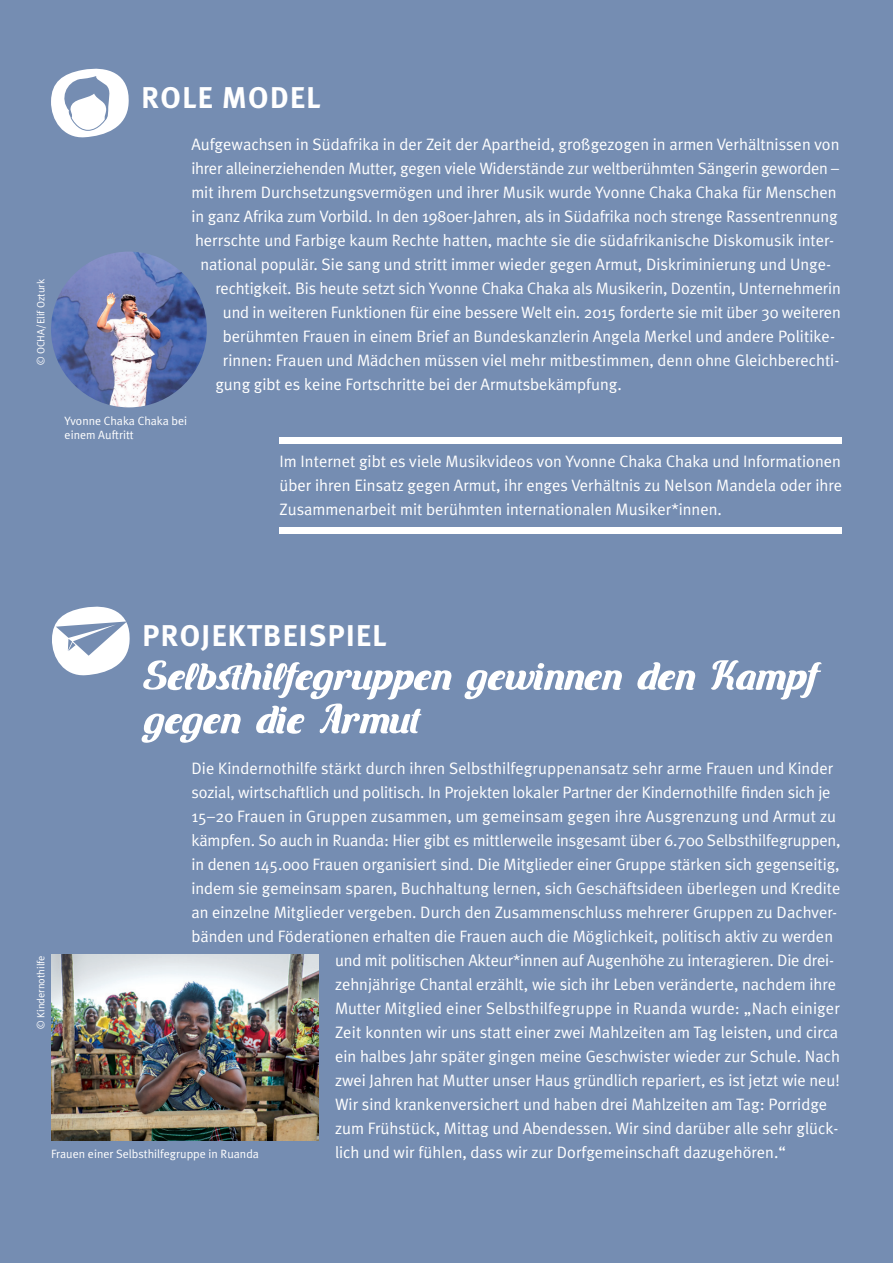
<style>
.page{position:relative;width:893px;height:1263px;background:#758db2}
.page>*{position:absolute;margin:0;border:0;box-sizing:border-box;transform-origin:0 0}
.t1{font:52.5px/43.5px "Carten";color:#fff}
.t2{font:700 30px "Meta";letter-spacing:.05em;color:#fff}
.t3{font:16.5px/24px "Meta Plus Normal";color:#fff;text-align:justify}
.t4{font:12px/14.4px "Meta Plus Normal";color:#fff}
.t5{font:10.5px "Meta Plus Normal";color:#fff}
</style>
<div class="page">
<img style="left:51px;top:252px;width:156px;height:155px;border-radius:78px">
<img style="left:51px;top:954px;width:267px;height:187px">
<svg style="left:52px;top:606px;width:78px;height:70px"></svg>
<svg style="left:51px;top:68px;width:78px;height:70px"></svg>
<div style="left:279px;top:437px;width:563px;height:7px;background:#fff"></div>
<div style="left:279px;top:527px;width:563px;height:7px;background:#fff"></div>
<p class="t5" style="left:35px;top:365px;width:88px;rotate:-90deg">© OCHA/Elif Ozturk</p>
<h2 class="t2" style="left:141px;top:80px;width:181px">ROLE MODEL</h2>
<p class="t3" style="left:191px;top:132px;width:650px">Aufgewachsen in Südafrika in der Zeit der Apartheid, großgezogen in armen Verhältnissen von</p>
<p class="t3" style="left:191px;top:156px;width:649px">ihrer alleinerziehenden Mutter, gegen viele Widerstände zur weltberühmten Sängerin geworden –</p>
<p class="t3" style="left:191px;top:180px;width:647px">mit ihrem Durchsetzungsvermögen und ihrer Musik wurde Yvonne Chaka Chaka für Menschen</p>
<p class="t3" style="left:191px;top:204px;width:648px">in ganz Afrika zum Vorbild. In den 1980er-Jahren, als in Südafrika noch strenge Rassentrennung</p>
<p class="t3" style="left:195px;top:228px;width:640px">herrschte und Farbige kaum Rechte hatten, machte sie die südafrikanische Diskomusik inter-</p>
<p class="t3" style="left:200px;top:252px;width:632px">national populär. Sie sang und stritt immer wieder gegen Armut, Diskriminierung und Unge-</p>
<p class="t3" style="left:215px;top:276px;width:627px">rechtigkeit. Bis heute setzt sich Yvonne Chaka Chaka als Musikerin, Dozentin, Unternehmerin</p>
<p class="t3" style="left:223px;top:300px;width:619px">und in weiteren Funktionen für eine bessere Welt ein. 2015 forderte sie mit über 30 weiteren</p>
<p class="t3" style="left:223px;top:324px;width:614px">berühmten Frauen in einem Brief an Bundeskanzlerin Angela Merkel und andere Politike-</p>
<p class="t3" style="left:223px;top:348px;width:618px">rinnen: Frauen und Mädchen müssen viel mehr mitbestimmen, denn ohne Gleichberechti-</p>
<p class="t3" style="left:215px;top:372px;width:408px">gung gibt es keine Fortschritte bei der Armutsbekämpfung.</p>
<p class="t4" style="left:65px;top:413px;width:124px">Yvonne Chaka Chaka bei einem Auftritt</p>
<p class="t3" style="left:280px;top:449px;width:564px">Im Internet gibt es viele Musikvideos von Yvonne Chaka Chaka und Informationen über ihren Einsatz gegen Armut, ihr enges Verhältnis zu Nelson Mandela oder ihre Zusammenarbeit mit berühmten internationalen Musiker*innen.</p>
<h2 class="t2" style="left:142px;top:618px;width:246px">PROJEKTBEISPIEL</h2>
<h1 class="t1" style="left:144px;top:655px;width:675px">Selbsthilfegruppen gewinnen den Kampf gegen die Armut</h1>
<p class="t3" style="left:191px;top:756px;width:644px">Die Kindernothilfe stärkt durch ihren Selbsthilfegruppenansatz sehr arme Frauen und Kinder</p>
<p class="t3" style="left:191px;top:780px;width:641px">sozial, wirtschaftlich und politisch. In Projekten lokaler Partner der Kindernothilfe finden sich je</p>
<p class="t3" style="left:191px;top:804px;width:646px">15–20 Frauen in Gruppen zusammen, um gemeinsam gegen ihre Ausgrenzung und Armut zu</p>
<p class="t3" style="left:191px;top:828px;width:651px">kämpfen. So auch in Ruanda: Hier gibt es mittlerweile insgesamt über 6.700 Selbsthilfegruppen,</p>
<p class="t3" style="left:191px;top:852px;width:650px">in denen 145.000 Frauen organisiert sind. Die Mitglieder einer Gruppe stärken sich gegenseitig,</p>
<p class="t3" style="left:191px;top:876px;width:651px">indem sie gemeinsam sparen, Buchhaltung lernen, sich Geschäftsideen überlegen und Kredite</p>
<p class="t3" style="left:191px;top:900px;width:647px">an einzelne Mitglieder vergeben. Durch den Zusammenschluss mehrerer Gruppen zu Dachver-</p>
<p class="t3" style="left:191px;top:924px;width:643px">bänden und Föderationen erhalten die Frauen auch die Möglichkeit, politisch aktiv zu werden</p>
<p class="t3" style="left:335px;top:948px;width:501px">und mit politischen Akteur*innen auf Augenhöhe zu interagieren. Die drei-</p>
<p class="t3" style="left:335px;top:972px;width:503px">zehnjährige Chantal erzählt, wie sich ihr Leben veränderte, nachdem ihre</p>
<p class="t3" style="left:335px;top:996px;width:506px">Mutter Mitglied einer Selbsthilfegruppe in Ruanda wurde: „Nach einiger</p>
<p class="t3" style="left:335px;top:1020px;width:505px">Zeit konnten wir uns statt einer zwei Mahlzeiten am Tag leisten, und circa</p>
<p class="t3" style="left:335px;top:1044px;width:506px">ein halbes Jahr später gingen meine Geschwister wieder zur Schule. Nach</p>
<p class="t3" style="left:335px;top:1068px;width:506px">zwei Jahren hat Mutter unser Haus gründlich repariert, es ist jetzt wie neu!</p>
<p class="t3" style="left:335px;top:1092px;width:494px">Wir sind krankenversichert und haben drei Mahlzeiten am Tag: Porridge</p>
<p class="t3" style="left:335px;top:1116px;width:505px">zum Frühstück, Mittag und Abendessen. Wir sind darüber alle sehr glück-</p>
<p class="t3" style="left:335px;top:1140px;width:452px">lich und wir fühlen, dass wir zur Dorfgemeinschaft dazugehören.“</p>
<p class="t5" style="left:35px;top:1028px;width:75px;rotate:-90deg">© Kindernothilfe</p>
<p class="t4" style="left:51px;top:1146px;width:209px">Frauen einer Selbsthilfegruppe in Ruanda</p>
</div>
